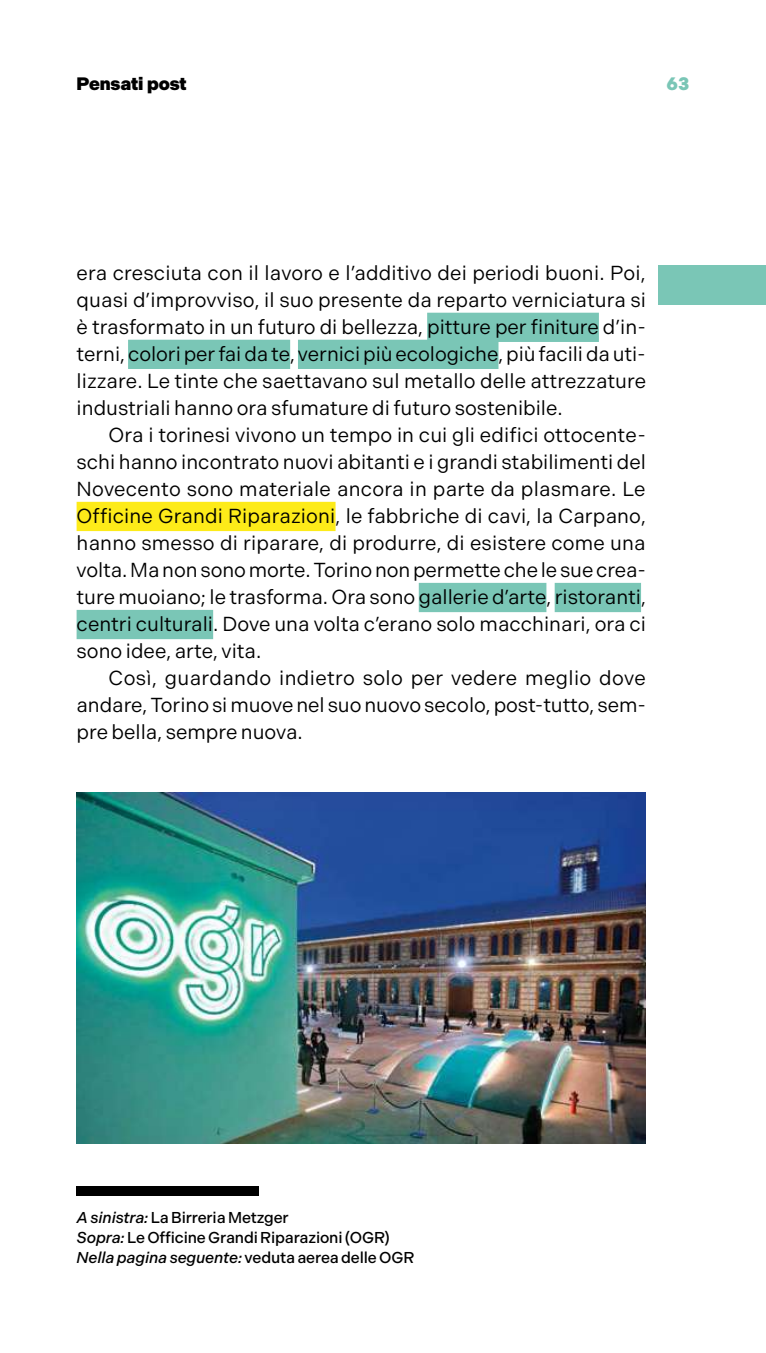
<style>
.page{position:relative;width:766px;height:1353px;background:#fff}
.page>*{position:absolute;margin:0;border:0;box-sizing:border-box;transform-origin:0 0}
.t1{font:20.25px/27px "Indivisible";color:#000;text-align:justify}
.t2{font:900 18px "Indivisible";letter-spacing:-.01em;color:#000}
.t3{font:900 18px "Indivisible";color:#7ac6b6}
.t4{font:500 15.75px/20.2px "Indivisible";letter-spacing:-.01em;color:#000}
.s1{font-style:italic}
</style>
<div class="page">
<div style="left:658px;top:265px;width:107px;height:39px;background:#7ac6b6"></div>
<div style="left:427px;top:312px;width:171px;height:30px;background:#7ac6b6"></div>
<div style="left:128px;top:339px;width:162px;height:30px;background:#7ac6b6"></div>
<div style="left:298px;top:339px;width:200px;height:30px;background:#7ac6b6"></div>
<div style="left:77px;top:501px;width:258px;height:30px;background:#fdeb19"></div>
<div style="left:418px;top:582px;width:128px;height:30px;background:#7ac6b6"></div>
<div style="left:554px;top:582px;width:87px;height:30px;background:#7ac6b6"></div>
<div style="left:77px;top:609px;width:136px;height:30px;background:#7ac6b6"></div>
<img style="left:77px;top:792px;width:568px;height:351px">
<div style="left:77px;top:1185px;width:182px;height:10px;background:#000"></div>
<p class="t2" style="left:77px;top:73px;width:111px">Pensati post</p>
<p class="t3" style="left:666px;top:73px;width:24px">63</p>
<p class="t1" style="left:77px;top:260px;width:571px">era cresciuta con il lavoro e l’additivo dei periodi buoni. Poi, quasi d’improvviso, il suo presente da reparto verniciatura si è trasformato in un futuro di bellezza, pitture per finiture d’in&shy;terni, colori per fai da te, vernici più ecologiche, più facili da uti&shy;lizzare. Le tinte che saettavano sul metallo delle attrezzature industriali hanno ora sfumature di futuro sostenibile.</p>
<p class="t1" style="left:77px;top:421px;width:571px;text-indent:32px">Ora i torinesi vivono un tempo in cui gli edifici ottocente&shy;schi hanno incontrato nuovi abitanti e i grandi stabilimenti del Novecento sono materiale ancora in parte da plasmare. Le Officine Grandi Riparazioni, le fabbriche di cavi, la Carpano, hanno smesso di riparare, di produrre, di esistere come una volta. Ma non sono morte. Torino non permette che le sue crea&shy;ture muoiano; le trasforma. Ora sono gallerie d’arte, ristoranti, centri culturali. Dove una volta c’erano solo macchinari, ora ci sono idee, arte, vita.</p>
<p class="t1" style="left:77px;top:664px;width:571px;text-indent:32px">Così, guardando indietro solo per vedere meglio dove andare, Torino si muove nel suo nuovo secolo, post-tutto, sem&shy;pre bella, sempre nuova.</p>
<p class="t4" style="left:77px;top:1206px;width:339px"><span class="s1">A sinistra:</span> La Birreria Metzger<br><span class="s1">Sopra:</span> Le Officine Grandi Riparazioni (OGR)<br><span class="s1">Nella pagina seguente:</span> veduta aerea delle OGR</p>
</div>
